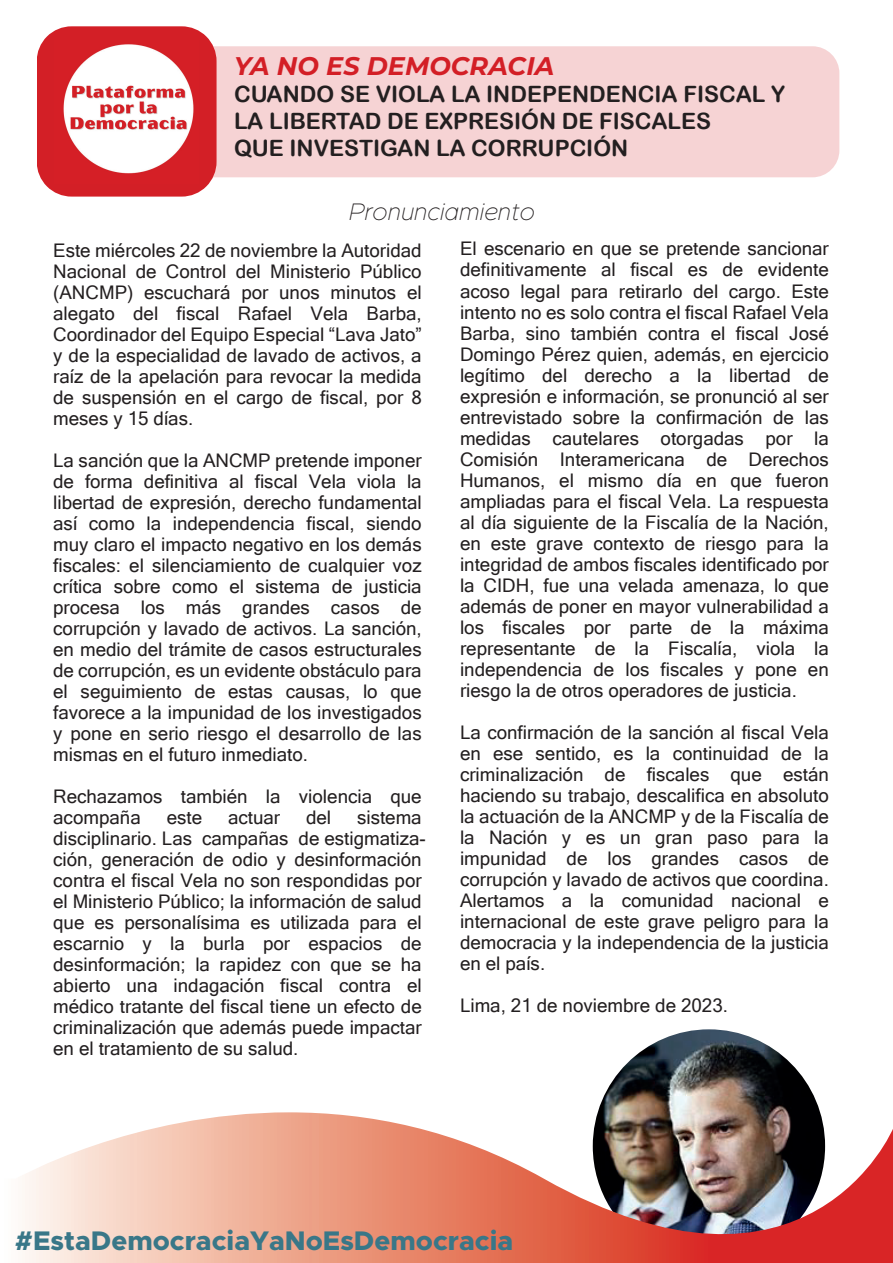
<style>
.page{position:relative;width:893px;height:1263px;background:#fff}
.page>*{position:absolute;margin:0;border:0;box-sizing:border-box;transform-origin:0 0}
.t1{font:800 27px "Metropolis";color:#397788}
.t2{font:italic 700 25.5px "Montserrat";color:#d31f26}
.t3{font:italic 100 24px "Metropolis";color:#231f20}
.t4{font:22.5px/27px "Arial Rounded MT Bold";color:#231f20}
.t5{font:18.75px/21px "Microsoft Sans Serif";color:#231f20;text-align:justify}
</style>
<div class="page">
<svg style="left:37px;top:26px;width:180px;height:171px;background:#d83b41"></svg>
<img style="left:55px;top:40px;width:143px;height:144px">
<div style="left:208px;top:46px;width:631px;height:131px;background:#f6d3d4"></div>
<img style="left:598px;top:1029px;width:222px;height:83px">
<svg style="left:22px;top:1112px;width:871px;height:151px"></svg>
<h2 class="t2" style="left:234px;top:47px;width:322px">YA NO ES DEMOCRACIA</h2>
<p class="t4" style="left:234px;top:80px;width:553px">CUANDO SE VIOLA LA INDEPENDENCIA FISCAL Y<br>LA LIBERTAD DE EXPRESIÓN DE FISCALES<br>QUE INVESTIGAN LA CORRUPCIÓN</p>
<p class="t3" style="left:349px;top:196px;width:187px">Pronunciamiento</p>
<p class="t5" style="left:53px;top:239px;width:370px">Este miércoles 22 de noviembre la Autoridad Nacional de Control del Ministerio Público (ANCMP) escuchará por unos minutos el alegato del fiscal Rafael Vela Barba, Coordinador del Equipo Especial “Lava Jato” y de la especialidad de lavado de activos, a raíz de la apelación para revocar la medida de suspensión en el cargo de fiscal, por 8 meses y 15 días.</p>
<p class="t5" style="left:53px;top:449px;width:370px">La sanción que la ANCMP pretende imponer de forma definitiva al fiscal Vela viola la libertad de expresión, derecho fundamental así como la independencia fiscal, siendo muy claro el impacto negativo en los demás fiscales: el silenciamiento de cualquier voz crítica sobre como el sistema de justicia procesa los más grandes casos de corrupción y lavado de activos. La sanción, en medio del trámite de casos estructurales de corrupción, es un evidente obstáculo para el seguimiento de estas causas, lo que favorece a la impunidad de los investigados y pone en serio riesgo el desarrollo de las mismas en el futuro inmediato.</p>
<p class="t5" style="left:53px;top:785px;width:370px">Rechazamos también la violencia que acompaña</p>
<p class="t5" style="left:53px;top:806px;width:374px;text-align:left;text-indent:304px">sistema disciplinario. Las campañas de estigmatiza&shy;ción, generación de odio y desinformación contra el fiscal Vela no son respondidas por el Ministerio Público; la información de salud que es personalísima es utilizada para el escarnio y la burla por espacios de desinformación; la rapidez con que se ha abierto una indagación fiscal contra el médico tratante del fiscal tiene un efecto de criminalización que además puede impactar en el tratamiento de su salud.</p>
<p class="t5" style="left:167px;top:806px;width:37px">este</p>
<p class="t5" style="left:228px;top:806px;width:54px">actuar</p>
<p class="t5" style="left:306px;top:806px;width:27px">del</p>
<p class="t5" style="left:460px;top:238px;width:370px">El escenario en que se pretende sancionar definitivamente al fiscal es de evidente acoso legal para retirarlo del cargo. Este intento no es solo contra el fiscal Rafael Vela Barba, sino también contra el fiscal José Domingo Pérez quien, además, en ejercicio legítimo del derecho a la libertad de expresión e información, se pronunció al ser entrevistado sobre la confirmación de las medidas cautelares otorgadas por la Comisión Interamericana de Derechos Humanos, el mismo día en que fueron ampliadas para el fiscal Vela. La respuesta al día siguiente de la Fiscalía de la Nación, en este grave contexto de riesgo para la integridad de ambos fiscales identificado por la CIDH, fue una velada amenaza, lo que además de poner en mayor vulnerabilidad a los fiscales por parte de la máxima representante de la Fiscalía, viola la independencia de los fiscales y pone en riesgo la de otros operadores de justicia.</p>
<p class="t5" style="left:460px;top:721px;width:370px">La confirmación de la sanción al fiscal Vela en ese sentido, es la continuidad de la criminalización de fiscales que están haciendo su trabajo, descalifica en absoluto la actuación de la ANCMP y de la Fiscalía de la Nación y es un gran paso para la impunidad de los grandes casos de corrupción y lavado de activos que coordina.<br>Alertamos a la comunidad nacional e internacional de este grave peligro para la democracia y la independencia de la justicia en el país.</p>
<p class="t5" style="left:460px;top:994px;width:269px">Lima, 21 de noviembre de 2023.</p>
<h1 class="t1" style="left:15px;top:1223px;width:500px">#EstaDemocraciaYaNoEsDemocracia</h1>
</div>
